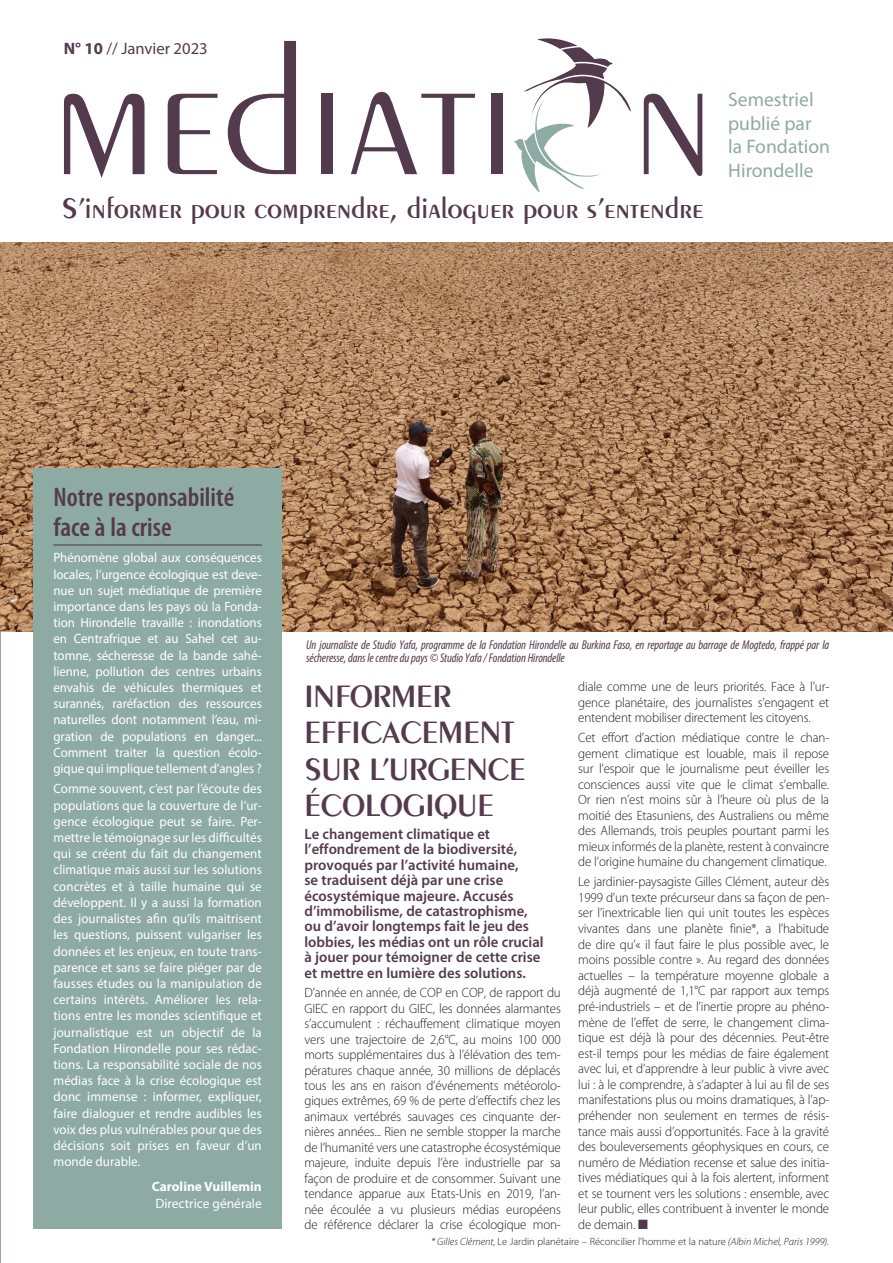
<style>
.page{position:relative;width:893px;height:1263px;background:#fff}
.page>*{position:absolute;margin:0;border:0;box-sizing:border-box;transform-origin:0 0}
.t1{font:600 33px/36.2px "Peignot";color:#543a4d}
.t2{font:600 30.15px "Peignot";color:#543a4d}
.t3{font:600 condensed 27px/30px "Myriad Pro";color:#543a4d}
.t4{font:19.65px/23.5px "Myriad Pro";color:#8eaba3}
.t5{font:16.65px "Myriad Pro";color:#543a4d}
.t6{font:600 15px/15.5px "Myriad Pro";color:#543a4d}
.t7{font:300 13.5px/15.6px "Myriad Pro";letter-spacing:-.01em;color:#231f20;text-align:justify;scale:.96 1}
.t8{font:13.5px/16.2px "Myriad Pro";color:#fff;text-align:justify;scale:.96 1}
.t9{font:13.5px "Myriad Pro";color:#fff}
.t10{font:700 13.5px "Myriad Pro";color:#fff}
.t11{font:italic condensed 12.75px/13.5px "Myriad Pro";letter-spacing:-.01em;color:#543a4d}
.t12{font:300 10.5px "Myriad Pro";color:#231f20}
.s1{font-weight:700}
.s2{color:#543a4d}
.s3{font-style:italic}
</style>
<div class="page">
<hr style="left:0;top:242px;width:1px;height:1021px;background:#8eaba3">
<svg style="left:514px;top:38px;width:117px;height:155px"></svg>
<svg style="left:64px;top:94px;width:81px;height:83px"></svg>
<svg style="left:168px;top:94px;width:49px;height:80px"></svg>
<svg style="left:228px;top:41px;width:68px;height:133px"></svg>
<div style="left:321px;top:94px;width:12px;height:80px;background:#543a4d"></div>
<svg style="left:351px;top:92px;width:124px;height:82px"></svg>
<div style="left:491px;top:94px;width:12px;height:80px;background:#543a4d"></div>
<svg style="left:644px;top:94px;width:58px;height:82px"></svg>
<img style="left:0;top:242px;width:893px;height:389px">
<div style="left:33px;top:468px;width:248px;height:761px;background:#8eaba3"></div>
<hr style="left:53px;top:544px;width:209px;height:2px;background:#543a4d">
<p class="t5" style="left:64px;top:38px;width:145px"><span class="s1">N° 10</span> // Janvier 2023</p>
<h2 class="t2" style="left:62px;top:190px;width:643px">S’informer pour comprendre, dialoguer pour s’entendre</h2>
<h3 class="t4" style="left:728px;top:87px;width:104px">Semestriel publié par la Fondation<br>Hirondelle</h3>
<h3 class="t3" style="left:53px;top:482px;width:182px">Notre responsabilité face à la crise</h3>
<p class="t8" style="left:53px;top:549px;width:219px">Phénomène global aux conséquences locales, l’urgence écologique est deve&shy;nue un sujet médiatique de première importance dans les pays où la Fonda&shy;tion Hirondelle travaille : inondations en Centrafrique et au Sahel cet au&shy;tomne, sécheresse de la bande sahé&shy;lienne, pollution des centres urbains envahis de véhicules thermiques et surannés, raréfaction des ressources naturelles dont notamment l’eau, mi&shy;gration de populations en danger...<br>Comment traiter la question écolo&shy;gique qui implique tellement d’angles ?</p>
<p class="t8" style="left:53px;top:781px;width:219px">Comme souvent, c’est par l’écoute des populations que la couverture de l’ur&shy;gence écologique peut se faire. Per&shy;mettre le témoignage sur les difficultés qui se créent du fait du changement climatique mais aussi sur les solutions concrètes et à taille humaine qui se développent. Il y a aussi la formation des journalistes afin qu’ils maitrisent les questions, puissent vulgariser les données et les enjeux, en toute trans&shy;parence et sans se faire piéger par de fausses études ou la manipulation de certains intérêts. Améliorer les rela&shy;tions entre les mondes scientifique et journalistique est un objectif de la Fondation Hirondelle pour ses rédac&shy;tions. La responsabilité sociale de nos médias face à la crise écologique est donc immense : informer, expliquer, faire dialoguer et rendre audibles les voix des plus vulnérables pour que des décisions soit prises en faveur d’un monde durable.</p>
<p class="t10" style="left:152px;top:1178px;width:112px">Caroline Vuillemin</p>
<p class="t9" style="left:155px;top:1195px;width:108px">Directrice générale</p>
<p class="t11" style="left:306px;top:638px;width:525px">Un journaliste de Studio Yafa, programme de la Fondation Hirondelle au Burkina Faso, en reportage au barrage de Mogtedo, frappé par la sécheresse, dans le centre du pays © Studio Yafa / Fondation Hirondelle</p>
<h1 class="t1" style="left:304px;top:677px;width:223px">I nform er efficacem ent sur l’urgence<br>Écologique</h1>
<p class="t6" style="left:304px;top:826px;width:241px">Le changement climatique et l’effondrement de la biodiversité, provoqués par l’activité humaine,<br>se traduisent déjà par une crise écosystémique majeure. Accusés d’immobilisme, de catastrophisme, ou d’avoir longtemps fait le jeu des lobbies, les médias ont un rôle crucial à jouer pour témoigner de cette crise et mettre en lumière des solutions.</p>
<p class="t7" style="left:304px;top:985px;width:269px">D’année en année, de COP en COP, de rapport du GIEC en rapport du GIEC, les données alarmantes s’accumulent : réchauffement climatique moyen vers une trajectoire de 2,6°C, au moins 100 000 morts supplémentaires dus à l’élévation des tem&shy;pératures chaque année, 30 millions de déplacés tous les ans en raison d’événements météorolo&shy;giques extrêmes, 69 % de perte d’effectifs chez les animaux vertébrés sauvages ces cinquante der&shy;nières années... Rien ne semble stopper la marche de l’humanité vers une catastrophe écosystémique majeure, induite depuis l’ère industrielle par sa façon de produire et de consommer. Suivant une tendance apparue aux Etats-Unis en 2019, l’an&shy;née écoulée a vu plusieurs médias européens de référence déclarer la crise écologique mon-</p>
<p class="t7" style="left:578px;top:679px;width:263px">diale comme une de leurs priorités. Face à l’ur&shy;gence planétaire, des journalistes s’engagent et entendent mobiliser directement les citoyens.</p>
<p class="t7" style="left:578px;top:730px;width:263px">Cet effort d’action médiatique contre le chan&shy;gement climatique est louable, mais il repose sur l’espoir que le journalisme peut éveiller les consciences aussi vite que le climat s’emballe.<br>Or rien n’est moins sûr à l’heure où plus de la moitié des Etasuniens, des Australiens ou même des Allemands, trois peuples pourtant parmi les mieux informés de la planète, restent à convaincre de l’origine humaine du changement climatique.</p>
<p class="t7" style="left:578px;top:874px;width:263px">Le jardinier-paysagiste Gilles Clément, auteur dès 1999 d’un texte précurseur dans sa façon de pen&shy;ser l’inextricable lien qui unit toutes les espèces vivantes dans une planète finie*, a l’habitude de dire qu’« il faut faire le plus possible avec, le moins possible contre ». Au regard des données actuelles – la température moyenne globale a déjà augmenté de 1,1°C par rapport aux temps pré-industriels – et de l’inertie propre au phéno&shy;mène de l’effet de serre, le changement clima&shy;tique est déjà là pour des décennies. Peut-être est-il temps pour les médias de faire également avec lui, et d’apprendre à leur public à vivre avec lui : à le comprendre, à s’adapter à lui au fil de ses manifestations plus ou moins dramatiques, à l’ap&shy;préhender non seulement en termes de résis&shy;tance mais aussi d’opportunités. Face à la gravité des bouleversements géophysiques en cours, ce numéro de Médiation recense et salue des initia&shy;tives médiatiques qui à la fois alertent, informent et se tournent vers les solutions : ensemble, avec leur public, elles contribuent à inventer le monde de demain. <span class="s2">■</span></p>
<p class="t12" style="left:431px;top:1236px;width:400px"><span class="s3">* Gilles Clément,</span> Le Jardin planétaire – Réconcilier l’homme et la nature <span class="s3">(Albin Michel, Paris 1999).</span></p>
</div>
